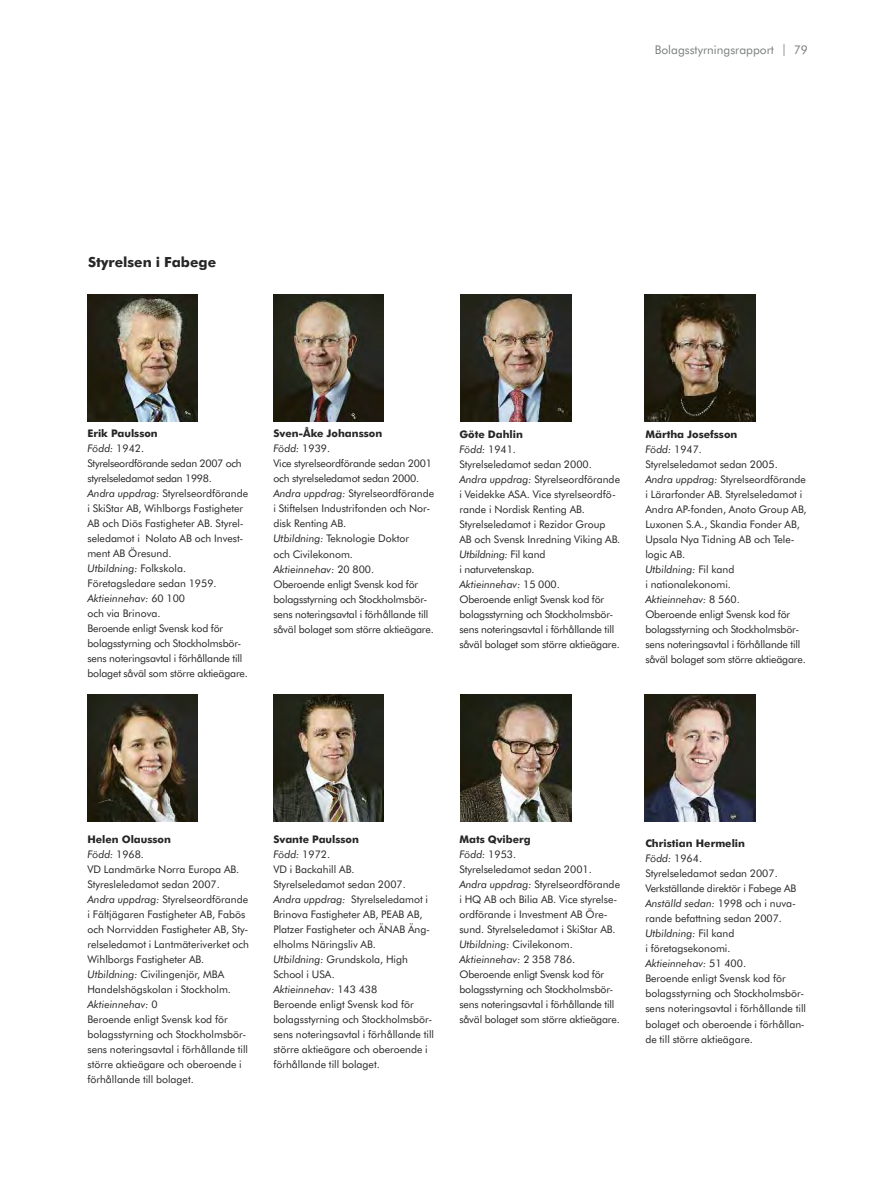
<style>
.page{position:relative;width:893px;height:1191px;background:#fff}
.page>*{position:absolute;margin:0;border:0;box-sizing:border-box;transform-origin:0 0}
.t1{font:700 13.95px "Futura BT";color:#272627}
.t2{font:12px "Futura BT";color:#7a7d7e}
.t3{font:10.5px/15px "Futura BT";color:#272627}
.s1{font-weight:700}
.s2{font-style:italic}
</style>
<div class="page">
<img style="left:87px;top:294px;width:111px;height:128px">
<img style="left:87px;top:694px;width:111px;height:127px">
<img style="left:273px;top:294px;width:111px;height:128px">
<img style="left:273px;top:694px;width:111px;height:127px">
<img style="left:645px;top:294px;width:110px;height:128px">
<img style="left:461px;top:294px;width:110px;height:128px">
<img style="left:461px;top:694px;width:110px;height:127px">
<img style="left:645px;top:694px;width:110px;height:127px">
<p class="t2" style="left:655px;top:45px;width:155px">Bolagsstyrningsrapport | 79</p>
<h1 class="t1" style="left:88px;top:257px;width:130px">Styrelsen i Fabege</h1>
<p class="t3" style="left:87px;top:427px;width:162px"><span class="s1">Erik Paulsson<br></span><span class="s2">Född:</span> 1942.<br>Styrelseordförande sedan 2007 och styrelseledamot sedan 1998.<br><span class="s2">Andra uppdrag:</span> Styrelseordförande i SkiStar AB, Wihlborgs Fastigheter<br>AB och Diös Fastigheter AB. Styrel&shy;seledamot i Nolato AB och Invest&shy;ment AB Öresund.<br><span class="s2">Utbildning:</span> Folkskola.<br>Företagsledare sedan 1959.<br><span class="s2">Aktieinnehav:</span> 60 100<br>och via Brinova.<br>Beroende enligt Svensk kod för bolagsstyrning och Stockholmsbör&shy;sens noteringsavtal i förhållande till bolaget såväl som större aktieägare.</p>
<p class="t3" style="left:273px;top:427px;width:162px"><span class="s1">Sven-Åke Johansson<br></span><span class="s2">Född:</span> 1939.<br>Vice styrelseordförande sedan 2001 och styrelseledamot sedan 2000.<br><span class="s2">Andra uppdrag:</span> Styrelseordförande i Stiftelsen Industrifonden och Nor&shy;disk Renting AB.<br><span class="s2">Utbildning:</span> Teknologie Doktor<br>och Civilekonom.<br><span class="s2">Aktieinnehav:</span> 20 800.<br>Oberoende enligt Svensk kod för bolagsstyrning och Stockholmsbör&shy;sens noteringsavtal i förhållande till såväl bolaget som större aktieägare.</p>
<p class="t3" style="left:459px;top:427px;width:162px"><span class="s1">Göte Dahlin<br></span><span class="s2">Född:</span> 1941.<br>Styrelseledamot sedan 2000.<br><span class="s2">Andra uppdrag:</span> Styrelseordförande i Veidekke ASA. Vice styrelseordfö&shy;rande i Nordisk Renting AB.<br>Styrelseledamot i Rezidor Group<br>AB och Svensk Inredning Viking AB.<br><span class="s2">Utbildning:</span> Fil kand<br>i naturvetenskap.<br><span class="s2">Aktieinnehav:</span> 15 000.<br>Oberoende enligt Svensk kod för bolagsstyrning och Stockholmsbör&shy;sens noteringsavtal i förhållande till såväl bolaget som större aktieägare.</p>
<p class="t3" style="left:645px;top:427px;width:163px"><span class="s1">Märtha Josefsson<br></span><span class="s2">Född:</span> 1947.<br>Styrelseledamot sedan 2005.<br><span class="s2">Andra uppdrag:</span> Styrelseordförande i Lärarfonder AB. Styrelseledamot i<br>Andra AP-fonden, Anoto Group AB,<br>Luxonen S.A., Skandia Fonder AB,<br>Upsala Nya Tidning AB och Tele&shy;logic AB.<br><span class="s2">Utbildning:</span> Fil kand<br>i nationalekonomi.<br><span class="s2">Aktieinnehav:</span> 8 560.<br>Oberoende enligt Svensk kod för bolagsstyrning och Stockholmsbör&shy;sens noteringsavtal i förhållande till såväl bolaget som större aktieägare.</p>
<p class="t3" style="left:87px;top:832px;width:163px"><span class="s1">Helen Olausson<br></span><span class="s2">Född:</span> 1968.<br>VD Landmärke Norra Europa AB.<br>Styresleledamot sedan 2007.<br><span class="s2">Andra uppdrag:</span> Styrelseordförande i Fältjägaren Fastigheter AB, Fabös och Norrvidden Fastigheter AB, Sty&shy;relseledamot i Lantmäteriverket och<br>Wihlborgs Fastigheter AB.<br><span class="s2">Utbildning:</span> Civilingenjör, MBA<br>Handelshögskolan i Stockholm.<br><span class="s2">Aktieinnehav:</span> 0<br>Beroende enligt Svensk kod för bolagsstyrning och Stockholmsbör&shy;sens noteringsavtal i förhållande till större aktieägare och oberoende i förhållande till bolaget.</p>
<p class="t3" style="left:273px;top:832px;width:162px"><span class="s1">Svante Paulsson<br></span><span class="s2">Född:</span> 1972.<br>VD i Backahill AB.<br>Styrelseledamot sedan 2007.<br><span class="s2">Andra uppdrag:</span> Styrelseledamot i<br>Brinova Fastigheter AB, PEAB AB,<br>Platzer Fastigheter och ÄNAB Äng&shy;elholms Näringsliv AB.<br><span class="s2">Utbildning:</span> Grundskola, High<br>School i USA.<br><span class="s2">Aktieinnehav:</span> 143 438<br>Beroende enligt Svensk kod för bolagsstyrning och Stockholmsbör&shy;sens noteringsavtal i förhållande till större aktieägare och oberoende i förhållande till bolaget.</p>
<p class="t3" style="left:459px;top:832px;width:162px"><span class="s1">Mats Qviberg<br></span><span class="s2">Född:</span> 1953.<br>Styrelseledamot sedan 2001.<br><span class="s2">Andra uppdrag:</span> Styrelseordförande i HQ AB och Bilia AB. Vice styrelse&shy;ordförande i Investment AB Öre&shy;sund. Styrelseledamot i SkiStar AB.<br><span class="s2">Utbildning:</span> Civilekonom.<br><span class="s2">Aktieinnehav:</span> 2 358 786.<br>Oberoende enligt Svensk kod för bolagsstyrning och Stockholmsbör&shy;sens noteringsavtal i förhållande till såväl bolaget som större aktieägare.</p>
<p class="t3" style="left:645px;top:837px;width:162px"><span class="s1">Christian Hermelin<br></span><span class="s2">Född:</span> 1964.<br>Styrelseledamot sedan 2007.<br>Verkställande direktör i Fabege AB<br><span class="s2">Anställd sedan:</span> 1998 och i nuva&shy;rande befattning sedan 2007.<br><span class="s2">Utbildning:</span> Fil kand<br>i företagsekonomi.<br><span class="s2">Aktieinnehav:</span> 51 400.<br>Beroende enligt Svensk kod för bolagsstyrning och Stockholmsbör&shy;sens noteringsavtal i förhållande till bolaget och oberoende i förhållan&shy;de till större aktieägare.</p>
</div>
